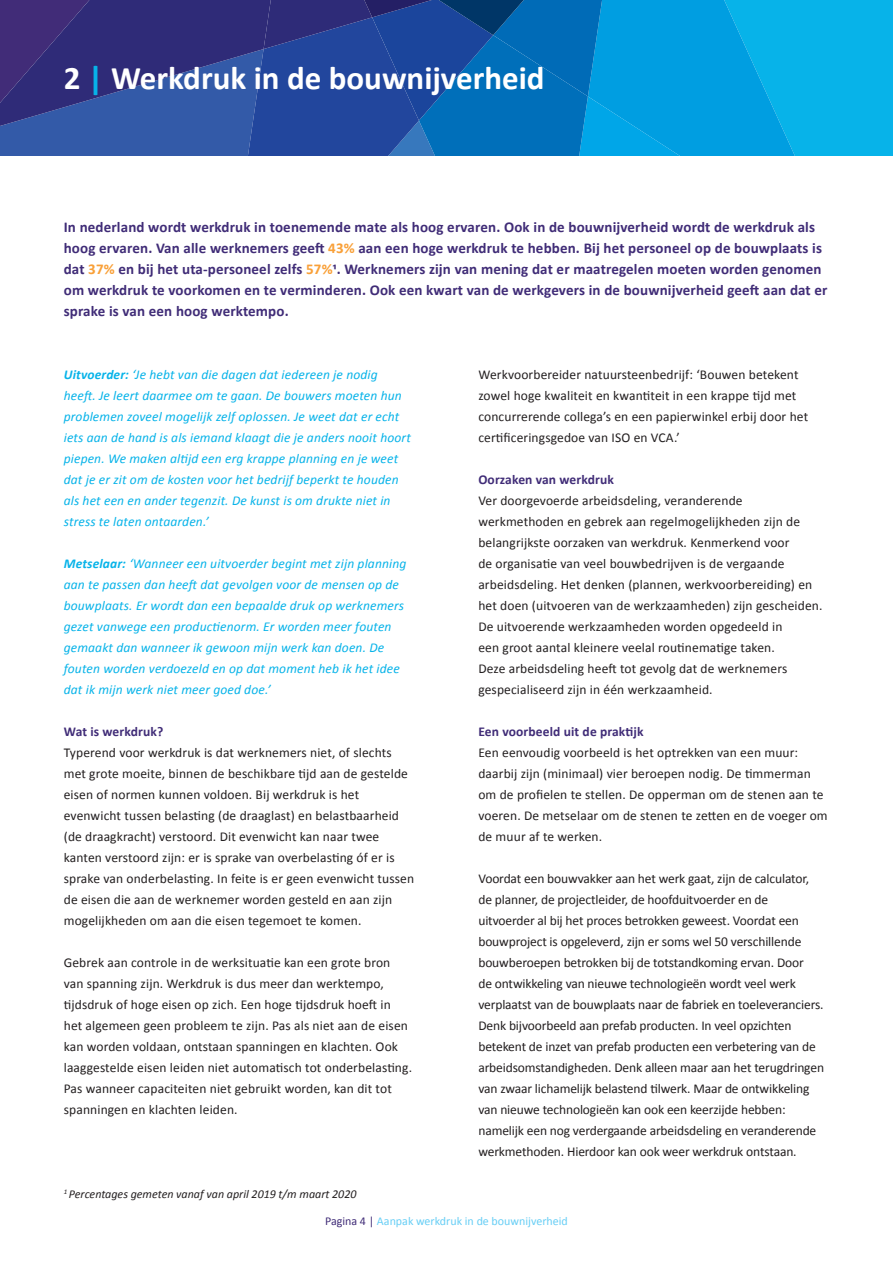
<style>
.page{position:relative;width:893px;height:1263px;background:#fff}
.page>*{position:absolute;margin:0;border:0;box-sizing:border-box;transform-origin:0 0}
.t1{font:700 33px "Calibri";color:#fff}
.t2{font:700 15px/21px "Calibri";letter-spacing:.01em;color:#402c77}
.t3{font:13.5px/21px "Calibri";letter-spacing:.01em;color:#231f20}
.t4{font:13.5px/21px "Calibri";letter-spacing:-.01em;color:#231f20}
.t5{font:italic 13.5px/21px "Calibri";letter-spacing:.01em;color:#07b3e9}
.t6{font:700 13.5px "Calibri";letter-spacing:.01em;color:#402c77}
.t7{font:italic 12px "Calibri";color:#231f20}
.t8{font:12px "Calibri";color:#67cef5}
.s1{color:#07b3e9}
.s2{color:#f9a038}
.s3{font-weight:700}
.s4{color:#402c77}
</style>
<div class="page">
<svg style="left:0;top:0;width:893px;height:155px;background:#176ab3"></svg>
<h1 class="t1" style="left:64px;top:54px;width:482px">2 <span class="s1">|</span> Werkdruk in de bouwnijverheid</h1>
<p class="t2" style="left:64px;top:216px;width:765px">In nederland wordt werkdruk in toenemende mate als hoog ervaren. Ook in de bouwnijverheid wordt de werkdruk als hoog ervaren. Van alle werknemers geeft <span class="s2">43%</span> aan een hoge werkdruk te hebben. Bij het personeel op de bouwplaats is dat <span class="s2">37%</span> en bij het uta-personeel zelfs <span class="s2">57%</span>1. Werknemers zijn van mening dat er maatregelen moeten worden genomen om werkdruk te voorkomen en te verminderen. Ook een kwart van de werkgevers in de bouwnijverheid geeft aan dat er sprake is van een hoog werktempo.</p>
<p class="t5" style="left:64px;top:363px;width:349px"><span class="s3">Uitvoerder:</span> ‘Je hebt van die dagen dat iedereen je nodig heeft. Je leert daarmee om te gaan. De bouwers moeten hun problemen zoveel mogelijk zelf oplossen. Je weet dat er echt iets aan de hand is als iemand klaagt die je anders nooit hoort piepen. We maken altijd een erg krappe planning en je weet dat je er zit om de kosten voor het bedrijf beperkt te houden als het een en ander tegenzit. De kunst is om drukte niet in stress te laten ontaarden.’</p>
<p class="t5" style="left:64px;top:552px;width:344px"><span class="s3">Metselaar:</span> ‘Wanneer een uitvoerder begint met zijn planning aan te passen dan heeft dat gevolgen voor de mensen op de bouwplaats. Er wordt dan een bepaalde druk op werknemers gezet vanwege een productienorm. Er worden meer fouten gemaakt dan wanneer ik gewoon mijn werk kan doen. De fouten worden verdoezeld en op dat moment heb ik het idee dat ik mijn werk niet meer goed doe.’</p>
<p class="t6" style="left:64px;top:722px;width:101px">Wat is werkdruk?</p>
<p class="t3" style="left:64px;top:742px;width:352px">Typerend voor werkdruk is dat werknemers niet, of slechts met grote moeite, binnen de beschikbare tijd aan de gestelde eisen of normen kunnen voldoen. Bij werkdruk is het evenwicht tussen belasting (de draaglast) en belastbaarheid (de draagkracht) verstoord. Dit evenwicht kan naar twee kanten verstoord zijn: er is sprake van overbelasting óf er is sprake van onderbelasting. In feite is er geen evenwicht tussen de eisen die aan de werknemer worden gesteld en aan zijn mogelijkheden om aan die eisen tegemoet te komen.</p>
<p class="t3" style="left:64px;top:952px;width:350px">Gebrek aan controle in de werksituatie kan een grote bron van spanning zijn. Werkdruk is dus meer dan werktempo, tijdsdruk of hoge eisen op zich. Een hoge tijdsdruk hoeft in het algemeen geen probleem te zijn. Pas als niet aan de eisen kan worden voldaan, ontstaan spanningen en klachten. Ook laaggestelde eisen leiden niet automatisch tot onderbelasting.<br>Pas wanneer capaciteiten niet gebruikt worden, kan dit tot spanningen en klachten leiden.</p>
<p class="t7" style="left:64px;top:1185px;width:294px"><sup>1</sup> Percentages gemeten vanaf van april 2019 t/m maart 2020</p>
<p class="t3" style="left:478px;top:364px;width:331px">Werkvoorbereider natuursteenbedrijf: ‘Bouwen betekent zowel hoge kwaliteit en kwantiteit in een krappe tijd met concurrerende collega’s en een papierwinkel erbij door het certificeringsgedoe van ISO en VCA.’</p>
<p class="t6" style="left:478px;top:470px;width:137px">Oorzaken van werkdruk</p>
<p class="t3" style="left:478px;top:490px;width:346px">Ver doorgevoerde arbeidsdeling, veranderende werkmethoden en gebrek aan regelmogelijkheden zijn de belangrijkste oorzaken van werkdruk. Kenmerkend voor<br>de organisatie van veel bouwbedrijven is de vergaande arbeidsdeling. Het denken (plannen, werkvoorbereiding) en het doen (uitvoeren van de werkzaamheden) zijn gescheiden.<br>De uitvoerende werkzaamheden worden opgedeeld in<br>een groot aantal kleinere veelal routinematige taken.<br>Deze arbeidsdeling heeft tot gevolg dat de werknemers gespecialiseerd zijn in één werkzaamheid.</p>
<p class="t6" style="left:478px;top:722px;width:167px">Een voorbeeld uit de praktijk</p>
<p class="t3" style="left:478px;top:742px;width:351px">Een eenvoudig voorbeeld is het optrekken van een muur: daarbij zijn (minimaal) vier beroepen nodig. De timmerman om de profielen te stellen. De opperman om de stenen aan te voeren. De metselaar om de stenen te zetten en de voeger om de muur af te werken.</p>
<p class="t4" style="left:478px;top:868px;width:347px">Voordat een bouwvakker aan het werk gaat, zijn de calculator, de planner, de projectleider, de hoofduitvoerder en de uitvoerder al bij het proces betrokken geweest. Voordat een bouwproject is opgeleverd, zijn er soms wel 50 verschillende bouwberoepen betrokken bij de totstandkoming ervan. Door<br>de ontwikkeling van nieuwe technologieën wordt veel werk verplaatst van de bouwplaats naar de fabriek en toeleveranciers.<br>Denk bijvoorbeeld aan prefab producten. In veel opzichten betekent de inzet van prefab producten een verbetering van de arbeidsomstandigheden. Denk alleen maar aan het terugdringen van zwaar lichamelijk belastend tilwerk. Maar de ontwikkeling van nieuwe technologieën kan ook een keerzijde hebben: namelijk een nog verdergaande arbeidsdeling en veranderende werkmethoden. Hierdoor kan ook weer werkdruk ontstaan.</p>
<p class="t8" style="left:325px;top:1213px;width:244px"><span class="s4">Pagina 4 |</span> Aanpak werkdruk in de bouwnijverheid</p>
</div>
